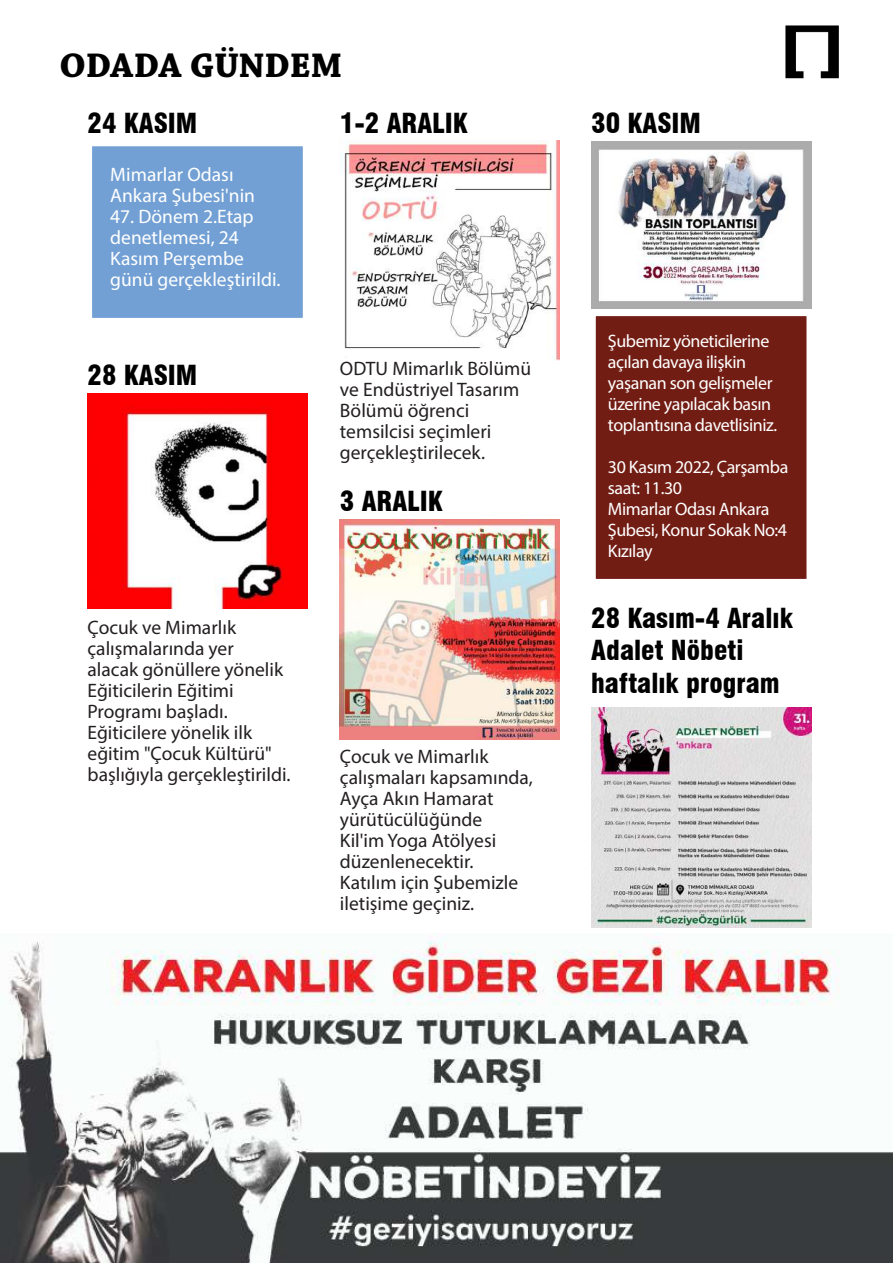
<style>
.page{position:relative;width:893px;height:1263px;background:#fff}
.page>*{position:absolute;margin:0;border:0;box-sizing:border-box;transform-origin:0 0}
.t1{font:700 36px "Chaparral Pro";color:#000}
.t2{font:900 condensed 27px/32.4px "Swiss 721 BT";color:#000}
.t3{font:19.5px/21px "Myriad Pro";color:#231f20}
.t4{font:19.5px/21px "Myriad Pro";color:#fff}
.t5{font:18px/21px "Myriad Pro";letter-spacing:-.025em;color:#fff}
</style>
<div class="page">
<img style="left:785px;top:25px;width:54px;height:54px">
<img style="left:0;top:934px;width:893px;height:329px">
<img style="left:591px;top:708px;width:220px;height:220px">
<img style="left:88px;top:393px;width:219px;height:215px">
<div style="left:90px;top:144px;width:215px;height:176px;background:#72a0d4"></div>
<div style="left:88px;top:142px;width:219px;height:180px;border:4px solid #fff"></div>
<div style="left:593px;top:314px;width:216px;height:267px;background:#721d14"></div>
<div style="left:591px;top:312px;width:220px;height:271px;border:4px solid #fff"></div>
<img style="left:591px;top:142px;width:220px;height:167px">
<img style="left:341px;top:140px;width:219px;height:220px">
<img style="left:340px;top:520px;width:220px;height:219px">
<h1 class="t1" style="left:59px;top:45px;width:285px">ODADA GÜNDEM</h1>
<h2 class="t2" style="left:88px;top:107px;width:111px">24 KASIM</h2>
<p class="t4" style="left:110px;top:164px;width:146px">Mimarlar Odası<br>Ankara Şubesi'nin</p>
<p class="t4" style="left:110px;top:206px;width:172px">47. Dönem 2.Etap denetlemesi, 24<br>Kasım Perşembe günü gerçekleştirildi.</p>
<h2 class="t2" style="left:88px;top:359px;width:111px">28 KASIM</h2>
<p class="t3" style="left:88px;top:616px;width:205px">Çocuk ve Mimarlık çalışmalarında yer<br>alacak gönüllere yönelik<br>Eğiticilerin Eğitimi<br>Programı başladı.<br>Eğiticilere yönelik ilk eğitim "Çocuk Kültürü" başlığıyla gerçekleştirildi.</p>
<h2 class="t2" style="left:340px;top:107px;width:129px">1-2 ARALIK</h2>
<p class="t3" style="left:340px;top:357px;width:193px">ODTÜ Mimarlık Bölümü ve Endüstriyel Tasarım<br>Bölümü öğrenci temsilcisi seçimleri gerçekleştirilecek.</p>
<h2 class="t2" style="left:340px;top:485px;width:104px">3 ARALIK</h2>
<p class="t3" style="left:340px;top:746px;width:195px">Çocuk ve Mimarlık çalışmaları kapsamında,<br>Ayça Akın Hamarat yürütücülüğünde<br>Kil'im Yoga Atölyesi düzenlenecektir.<br>Katılım için Şubemizle iletişime geçiniz.</p>
<h2 class="t2" style="left:591px;top:107px;width:111px">30 KASIM</h2>
<p class="t5" style="left:608px;top:330px;width:171px">Şubemiz yöneticilerine açılan davaya ilişkin yaşanan son gelişmeler üzerine yapılacak basın toplantısına davetlisiniz.</p>
<p class="t5" style="left:608px;top:456px;width:182px">30 Kasım 2022, Çarşamba saat: 11.30<br>Mimarlar Odası Ankara<br>Şubesi, Konur Sokak No:4<br>Kızılay</p>
<h2 class="t2" style="left:591px;top:602px;width:203px">28 Kasım-4 Aralık<br>Adalet Nöbeti haftalık program</h2>
</div>
